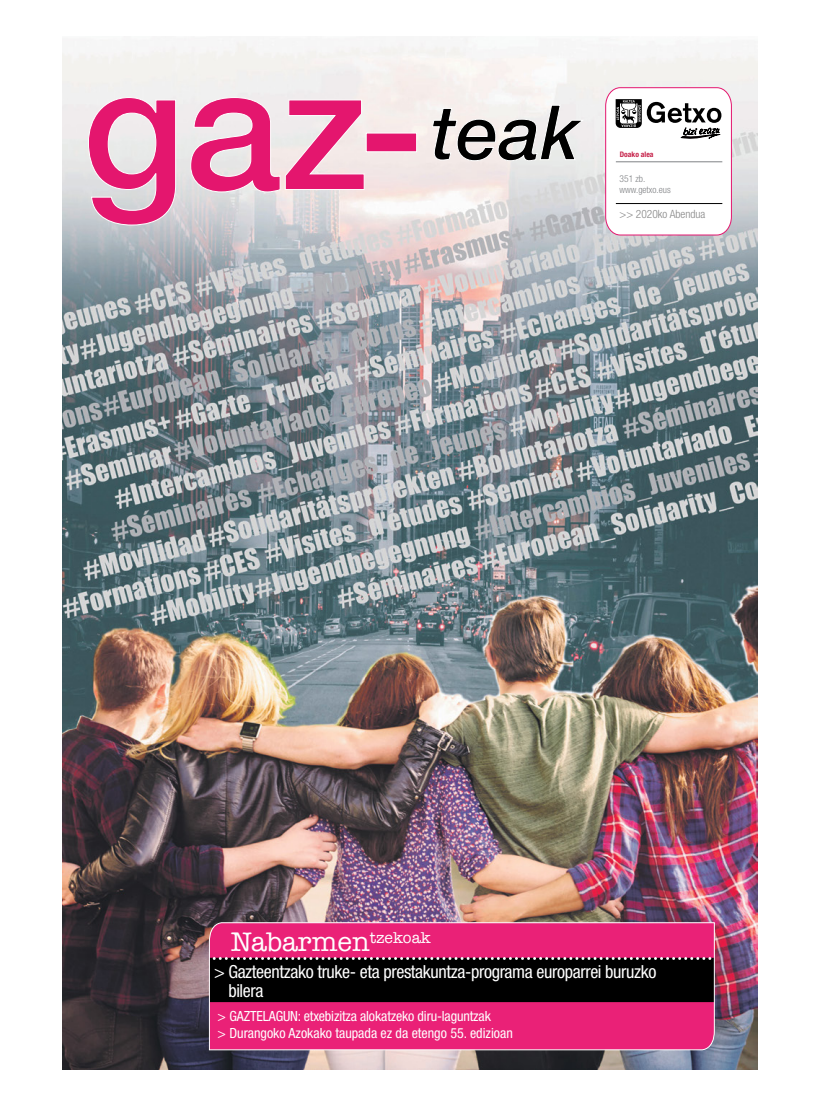
<style>
.page{position:relative;width:820px;height:1106px;background:#fff}
.page>*{position:absolute;margin:0;border:0;box-sizing:border-box;transform-origin:0 0}
.t1{font:27.6px "American Typewriter";color:#fff}
.t2{font:condensed 18px/19px "Helvetica Neue";letter-spacing:-.02em;color:#fff}
.t3{font:condensed 14px/17.8px "Helvetica Neue";letter-spacing:-.005em;color:#fff}
.t4{font:300 condensed 11.4px "Helvetica Neue";color:#878787}
.t5{font:300 condensed 9.5px/11.4px "Helvetica Neue";color:#808285}
.t6{font:700 condensed 7.6px "Helvetica Neue";color:#c51f47}
</style>
<div class="page">
<img style="left:62px;top:37px;width:695px;height:1032px">
<svg style="left:88px;top:97px;width:88px;height:128px;background:#e479a7"></svg>
<svg style="left:190px;top:97px;width:174px;height:95px;background:#ea84ae"></svg>
<div style="left:366px;top:133px;width:50px;height:19px;background:#e4166e;border:1px solid #fff"></div>
<svg style="left:431px;top:104px;width:154px;height:58px;background:#a7a4a3"></svg>
<svg style="left:604px;top:87px;width:127px;height:149px"></svg>
<hr style="left:615px;top:203px;width:107px;height:1px;background:#000">
<hr style="left:615px;top:161px;width:107px;height:1px;background:#808285">
<svg style="left:208px;top:921px;width:507px;height:129px;background:#e72779"></svg>
<div style="left:209px;top:957px;width:505px;height:45px;background:#000"></div>
<p class="t6" style="left:619px;top:150px;width:35px">Doako alea</p>
<p class="t5" style="left:619px;top:172px;width:53px">351 zb. www.getxo.eus</p>
<p class="t4" style="left:619px;top:208px;width:87px">&gt;&gt; 2020ko Abendua</p>
<h1 class="t1" style="left:231px;top:920px;width:201px">Nabarmen<sup>tzekoak</sup></h1>
<p class="t2" style="left:228px;top:961px;width:429px;text-indent:-14px">&gt; Gazteentzako truke- eta prestakuntza-programa europarrei buruzko bilera</p>
<p class="t3" style="left:217px;top:1006px;width:296px">&gt; GAZTELAGUN: etxebizitza alokatzeko diru-laguntzak<br>&gt; Durangoko Azokako taupada ez da etengo 55. edizioan</p>
</div>
